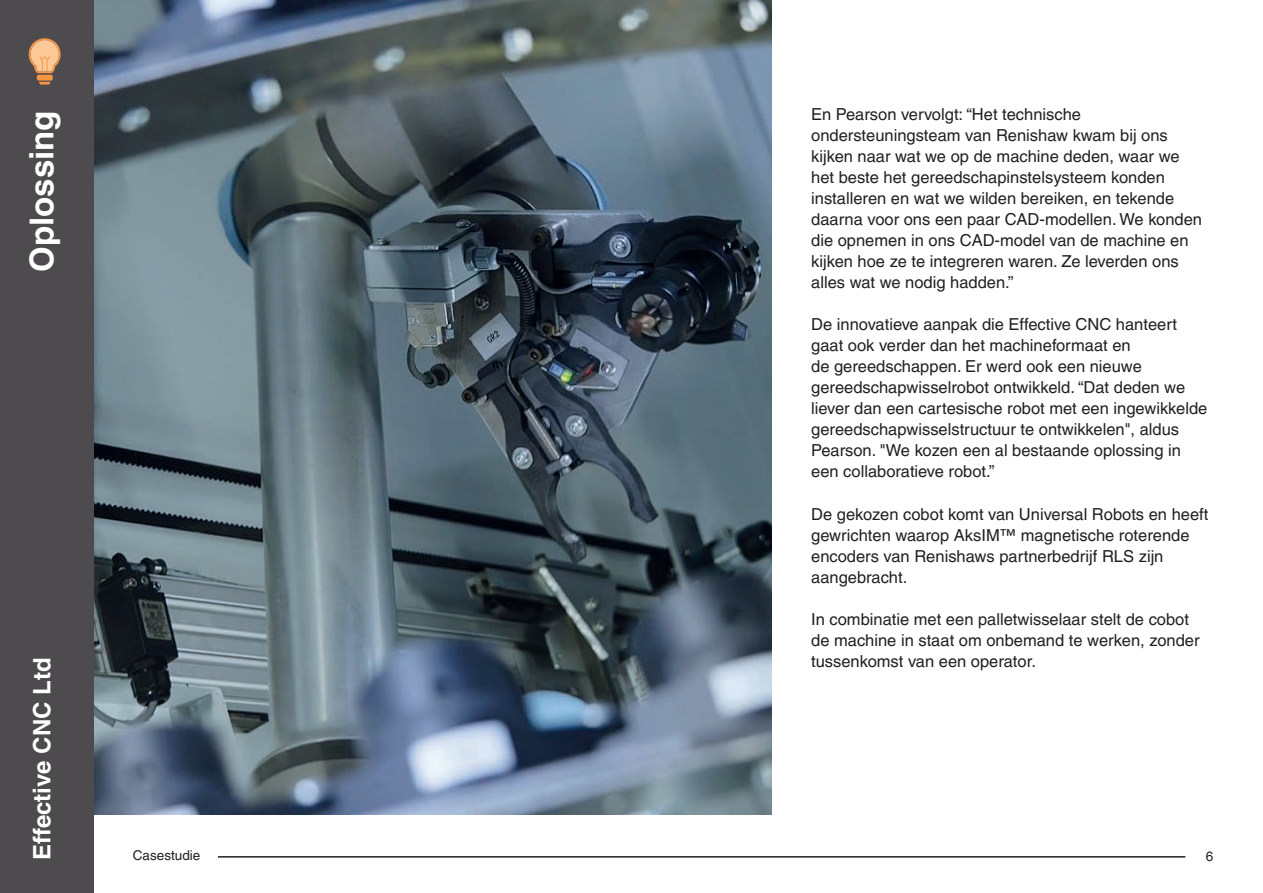
<style>
.page{position:relative;width:1263px;height:893px;background:#fff}
.page>*{position:absolute;margin:0;border:0;box-sizing:border-box;transform-origin:0 0}
.Section_Head_22pt_Bold_White{font:700 33px "Helvetica LT Pro";color:#fff}
.Subheading_16pt_Bold_White{font:700 24px "Helvetica LT Pro";color:#fff}
.Body_Text_11pt{font:16.5px/21px "Helvetica LT Pro";color:#231f20}
.Body_Text_9pt{font:13.5px "Helvetica LT Pro";color:#231f20}
</style>
<div class="page">
<img style="left:94px;top:0;width:678px;height:814px">
<hr style="left:218px;top:856px;width:967px;height:2px;background:#231f20">
<div style="left:0;top:0;width:94px;height:893px;background:#4d4b4d"></div>
<div style="left:37px;top:75px;width:16px;height:6px;background:#f79641;border-radius:2px"></div>
<svg style="left:39px;top:82px;width:11px;height:3px"></svg>
<svg style="left:29px;top:38px;width:32px;height:35px"></svg>
<p class="Section_Head_22pt_Bold_White" style="left:22px;top:272px;width:163px;rotate:-90deg">Oplossing</p>
<p class="Subheading_16pt_Bold_White" style="left:27px;top:860px;width:204px;rotate:-90deg">Effective CNC Ltd</p>
<p class="Body_Text_9pt" style="left:133px;top:848px;width:69px">Casestudie</p>
<p class="Body_Text_11pt" style="left:811px;top:104px;width:392px">En Pearson vervolgt: “Het technische ondersteuningsteam van Renishaw kwam bij ons kijken naar wat we op de machine deden, waar we het beste het gereedschapinstelsysteem konden installeren en wat we wilden bereiken, en tekende daarna voor ons een paar CAD-modellen. We konden die opnemen in ons CAD-model van de machine en kijken hoe ze te integreren waren. Ze leverden ons alles wat we nodig hadden.”</p>
<p class="Body_Text_11pt" style="left:811px;top:314px;width:398px">De innovatieve aanpak die Effective CNC hanteert gaat ook verder dan het machineformaat en<br>de gereedschappen. Er werd ook een nieuwe gereedschapwisselrobot ontwikkeld. “Dat deden we liever dan een cartesische robot met een ingewikkelde gereedschapwisselstructuur te ontwikkelen", aldus Pearson. "We kozen een al bestaande oplossing in een collaboratieve robot.”</p>
<p class="Body_Text_11pt" style="left:811px;top:503px;width:399px">De gekozen cobot komt van Universal Robots en heeft gewrichten waarop AksIM™ magnetische roterende encoders van Renishaws partnerbedrijf RLS zijn aangebracht.</p>
<p class="Body_Text_11pt" style="left:811px;top:609px;width:390px">In combinatie met een palletwisselaar stelt de cobot de machine in staat om onbemand te werken, zonder tussenkomst van een operator.</p>
<p class="Body_Text_9pt" style="left:1206px;top:849px;width:9px">6</p>
</div>
